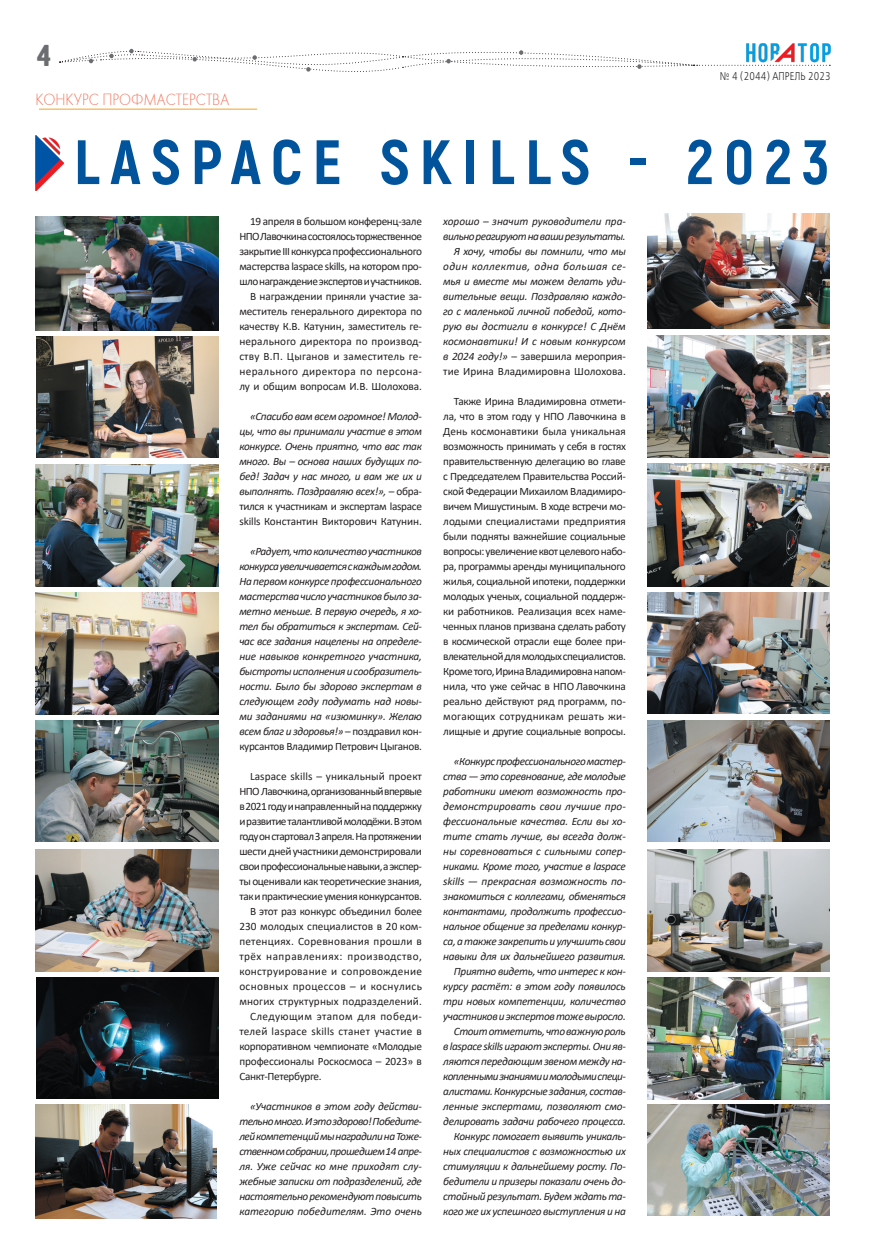
<style>
.page{position:relative;width:883px;height:1251px;background:#fff}
.page>*{position:absolute;margin:0;border:0;box-sizing:border-box;transform-origin:0 0}
.Заголовок_4{font:800 62.5px "Akrobat";letter-spacing:.17em;color:#01549c}
.загловок_3{font:30.12px "Hermes CTT";color:#6c6d70;scale:1.05 1}
.заголовок_панорамы{font:16.88px "Futura Light C";color:#f37259;scale:.89 1}
.t1{font:italic 11.25px/15px "Calibri";letter-spacing:-.03em;color:#231f20;text-align:justify}
.t2{font:11.25px/15px "Calibri";letter-spacing:-.03em;color:#231f20;text-align:justify}
.заголовок_панорамы-2{font:11.25px "Free Set C";letter-spacing:.01em;color:#231f20;scale:.8 1}
.s1{font-style:normal}
</style>
<div class="page">
<svg style="left:60px;top:48px;width:685px;height:24px"></svg>
<img style="left:746px;top:43px;width:85px;height:23px">
<hr style="left:38px;top:107px;width:221px;height:4px;background:#fff463;opacity:.75">
<img style="left:35px;top:136px;width:29px;height:55px">
<img style="left:647px;top:849px;width:182px;height:122px">
<img style="left:35px;top:720px;width:183px;height:122px">
<img style="left:37px;top:336px;width:181px;height:121px">
<img style="left:37px;top:977px;width:181px;height:121px">
<img style="left:647px;top:977px;width:182px;height:122px">
<img style="left:35px;top:592px;width:183px;height:122px">
<img style="left:35px;top:849px;width:183px;height:122px">
<img style="left:647px;top:1104px;width:182px;height:111px">
<img style="left:35px;top:1104px;width:181px;height:114px">
<img style="left:647px;top:592px;width:182px;height:122px">
<img style="left:647px;top:463px;width:181px;height:123px">
<img style="left:647px;top:336px;width:182px;height:122px">
<img style="left:35px;top:465px;width:183px;height:121px">
<img style="left:647px;top:720px;width:182px;height:122px">
<img style="left:35px;top:217px;width:183px;height:113px">
<img style="left:647px;top:214px;width:181px;height:114px">
<p class="загловок_3" style="left:37px;top:38px;width:15px">4</p>
<p class="заголовок_панорамы" style="left:35px;top:91px;width:219px">КОНКУРС ПРОФМАСТЕРСТВА</p>
<p class="заголовок_панорамы-2" style="left:719px;top:69px;width:140px">№ 4 (2044) АПРЕЛЬ 2023</p>
<p class="Заголовок_4" style="left:74px;top:122px;width:756px">LASPACE SKILLS - 2023</p>
<p class="t2" style="left:239px;top:213px;width:184px;text-indent:11px">19 апреля в большом конференц-зале НПО Лавочкина состоялось торжественное закрытие III конкурса профессионального мастерства laspace skills, на котором про&shy;шло награждение экспертов и участников.</p>
<p class="t2" style="left:239px;top:288px;width:184px;text-indent:11px">В награждении приняли участие за&shy;меститель генерального директора по качеству К.В. Катунин, заместитель ге&shy;нерального директора по производ&shy;ству В.П. Цыганов и заместитель ге&shy;нерального директора по персона&shy;лу и общим вопросам И.В. Шолохова.</p>
<p class="t1" style="left:239px;top:408px;width:184px;text-indent:11px">«Спасибо вам всем огромное! Молод&shy;цы, что вы принимали участие в этом конкурсе. Очень приятно, что вас так много. Вы – основа наших будущих по&shy;бед! Задач у нас много, и вам же их и выполнять. Поздравляю всех!», <span class="s1">– обра&shy;тился к участникам и экспертам laspace skills Константин Викторович Катунин.</span></p>
<p class="t1" style="left:239px;top:543px;width:184px;text-indent:11px">«Радует, что количество участников конкурса увеличивается с каждым годом.<br>На первом конкурсе профессионального мастерства число участников было за&shy;метно меньше. В первую очередь, я хо&shy;тел бы обратиться к экспертам. Сей&shy;час все задания нацелены на определе&shy;ние навыков конкретного участника, быстроты исполнения и сообразитель&shy;ности. Было бы здорово экспертам в следующем году подумать над новы&shy;ми заданиями на «изюминку». Желаю всем благ и здоровья!» <span class="s1">– поздравил кон&shy;курсантов Владимир Петрович Цыганов.</span></p>
<p class="t2" style="left:239px;top:768px;width:184px;text-indent:11px">Laspace skills – уникальный проект НПО Лавочкина, организованный впервые в 2021 году и направленный на поддержку и развитие талантливой молодёжи. В этом году он стартовал 3 апреля. На протяжении шести дней участники демонстрировали свои профессиональные навыки, а экспер&shy;ты оценивали как теоретические знания, так и практические умения конкурсантов.</p>
<p class="t2" style="left:239px;top:903px;width:184px;text-indent:11px">В этот раз конкурс объединил более 230 молодых специалистов в 20 ком&shy;петенциях. Соревнования прошли в трёх направлениях: производство, конструирование и сопровождение основных процессов – и коснулись многих структурных подразделений.</p>
<p class="t2" style="left:239px;top:1008px;width:184px;text-indent:11px">Следующим этапом для победи&shy;телей laspace skills станет участие в корпоративном чемпионате «Молодые профессионалы Роскосмоса – 2023» в Санкт-Петербурге.</p>
<p class="t1" style="left:239px;top:1098px;width:184px;text-indent:11px">«Участников в этом году действи&shy;тельно много. И это здорово! Победите&shy;лей компетенций мы наградили на Тоже&shy;ственном собрании, прошедшем 14 апре&shy;ля. Уже сейчас ко мне приходят слу&shy;жебные записки от подразделений, где настоятельно рекомендуют повысить категорию победителям. Это очень</p>
<p class="t1" style="left:443px;top:213px;width:184px">хорошо – значит руководители пра&shy;вильно реагируют на ваши результаты.</p>
<p class="t1" style="left:443px;top:243px;width:184px;text-indent:11px">Я хочу, чтобы вы помнили, что мы один коллектив, одна большая се&shy;мья и вместе мы можем делать уди&shy;вительные вещи. Поздравляю каждо&shy;го с маленькой личной победой, кото&shy;рую вы достигли в конкурсе! С Днём космонавтики! И с новым конкурсом в 2024 году!» <span class="s1">– завершила мероприя&shy;тие Ирина Владимировна Шолохова.</span></p>
<p class="t2" style="left:443px;top:393px;width:184px;text-indent:11px">Также Ирина Владимировна отмети&shy;ла, что в этом году у НПО Лавочкина в День космонавтики была уникальная возможность принимать у себя в гостях правительственную делегацию во главе с Председателем Правительства Россий&shy;ской Федерации Михаилом Владимиро&shy;вичем Мишустиным. В ходе встречи мо&shy;лодыми специалистами предприятия были подняты важнейшие социальные вопросы: увеличение квот целевого набо&shy;ра, программы аренды муниципального жилья, социальной ипотеки, поддержки молодых ученых, социальной поддерж&shy;ки работников. Реализация всех наме&shy;ченных планов призвана сделать работу в космической отрасли еще более при&shy;влекательной для молодых специалистов.<br>Кроме того, Ирина Владимировна напом&shy;нила, что уже сейчас в НПО Лавочкина реально действуют ряд программ, по&shy;могающих сотрудникам решать жи&shy;лищные и другие социальные вопросы.</p>
<p class="t1" style="left:443px;top:753px;width:184px;text-indent:11px">«Конкурс профессионального мастер&shy;ства — это соревнование, где молодые работники имеют возможность про&shy;демонстрировать свои лучшие про&shy;фессиональные качества. Если вы хо&shy;тите стать лучше, вы всегда долж&shy;ны соревноваться с сильными сопер&shy;никами. Кроме того, участие в laspace skills — прекрасная возможность по&shy;знакомиться с коллегами, обменяться контактами, продолжить профессио&shy;нальное общение за пределами конкур&shy;са, а также закрепить и улучшить свои навыки для их дальнейшего развития.</p>
<p class="t1" style="left:443px;top:963px;width:184px;text-indent:11px">Приятно видеть, что интерес к кон&shy;курсу растёт: в этом году появилось три новых компетенции, количество участников и экспертов тоже выросло.</p>
<p class="t1" style="left:443px;top:1023px;width:184px;text-indent:11px">Стоит отметить, что важную роль в laspace skills играют эксперты. Они яв&shy;ляются передающим звеном между на&shy;копленными знаниями и молодыми специ&shy;алистами. Конкурсные задания, состав&shy;ленные экспертами, позволяют смо&shy;делировать задачи рабочего процесса.</p>
<p class="t1" style="left:443px;top:1128px;width:184px;text-indent:11px">Конкурс помогает выявить уникаль&shy;ных специалистов с возможностью их стимуляции к дальнейшему росту. По&shy;бедители и призеры показали очень до&shy;стойный результат. Будем ждать та&shy;кого же их успешного выступления и на</p>
</div>
